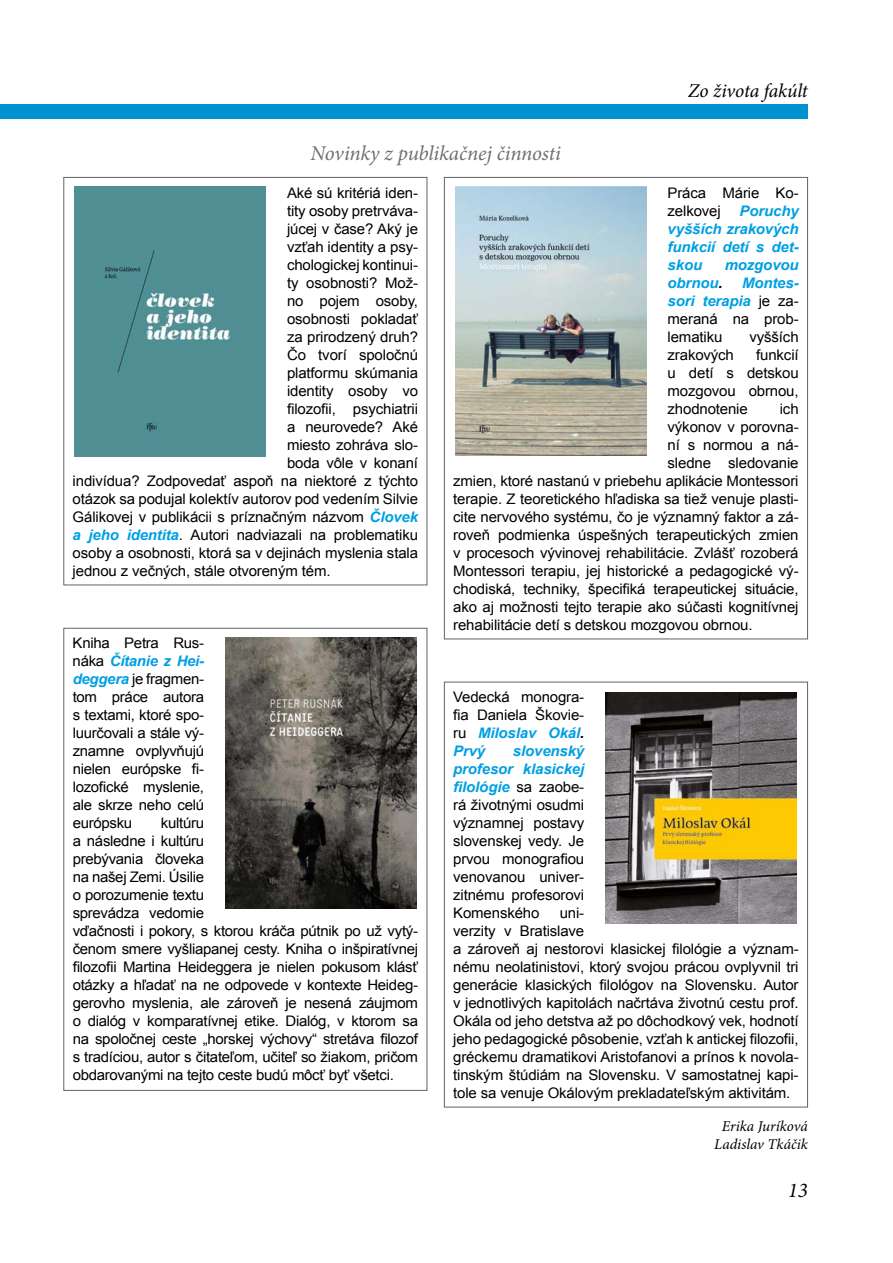
<style>
.page{position:relative;width:893px;height:1263px;background:#fff}
.page>*{position:absolute;margin:0;border:0;box-sizing:border-box;transform-origin:0 0}
.t1{font:italic 21px "Minion Pro";letter-spacing:-.01em;color:#706f6f}
.t2{font:italic 21px "Minion Pro";color:#000}
.t3{font:italic 19.5px "Minion Pro";letter-spacing:-.01em;color:#000}
.t4{font:italic 15px/18px "Minion Pro";color:#000;text-align:center}
.t5{font:14.55px/18px "Arial";letter-spacing:-.01em;color:#000;text-align:justify}
.t6{font:italic 700 14.55px/18px "Arial";letter-spacing:-.01em;color:#009fe3;text-align:justify}
.s1{font-weight:700;font-style:italic;color:#009fe3}
.s2{color:#000}
.s3{font-weight:700;font-style:italic}
</style>
<div class="page">
<div style="left:0;top:104px;width:808px;height:15px;background:#0091cf"></div>
<div style="left:63px;top:177px;width:364px;height:408px;border:1px solid #646363"></div>
<div style="left:74px;top:186px;width:192px;height:270px;background:#508f94"></div>
<img style="left:455px;top:186px;width:191px;height:269px">
<img style="left:225px;top:637px;width:192px;height:271px">
<div style="left:444px;top:682px;width:364px;height:425px;border:1px solid #646363"></div>
<img style="left:606px;top:692px;width:191px;height:231px">
<h1 class="t1" style="left:311px;top:139px;width:252px">Novinky z publikačnej činnosti</h1>
<h2 class="t3" style="left:688px;top:78px;width:121px">Zo života fakúlt</h2>
<p class="t5" style="left:287px;top:184px;width:133px">Aké sú kritériá iden-</p>
<p class="t5" style="left:287px;top:202px;width:133px">tity osoby pretrváva-</p>
<p class="t5" style="left:287px;top:220px;width:133px">júcej v čase? Aký je</p>
<p class="t5" style="left:287px;top:238px;width:133px">vzťah identity a psy-</p>
<p class="t5" style="left:287px;top:256px;width:133px">chologickej kontinui-</p>
<p class="t5" style="left:287px;top:274px;width:133px">ty osobnosti? Mož-</p>
<p class="t5" style="left:287px;top:292px;width:133px">no pojem osoby,</p>
<p class="t5" style="left:287px;top:310px;width:133px">osobnosti pokladať</p>
<p class="t5" style="left:287px;top:328px;width:133px">za prirodzený druh?</p>
<p class="t5" style="left:287px;top:346px;width:133px">Čo tvorí spoločnú</p>
<p class="t5" style="left:287px;top:364px;width:133px">platformu skúmania</p>
<p class="t5" style="left:287px;top:382px;width:133px">identity osoby vo</p>
<p class="t5" style="left:287px;top:400px;width:133px">filozofii, psychiatrii</p>
<p class="t5" style="left:287px;top:418px;width:133px">a neurovede? Aké</p>
<p class="t5" style="left:287px;top:436px;width:133px">miesto zohráva slo-</p>
<p class="t5" style="left:287px;top:454px;width:133px">boda vôle v konaní</p>
<p class="t5" style="left:73px;top:472px;width:347px">indivídua? Zodpovedať aspoň na niektoré z týchto</p>
<p class="t5" style="left:73px;top:490px;width:347px">otázok sa podujal kolektív autorov pod vedením Silvie</p>
<p class="t5" style="left:73px;top:508px;width:347px">Gálikovej v publikácii s príznačným názvom <span class="s1">Človek</span></p>
<p class="t5" style="left:73px;top:526px;width:347px"><span class="s1">a jeho identita</span>. Autori nadviazali na problematiku</p>
<p class="t5" style="left:73px;top:544px;width:347px">osoby a osobnosti, ktorá sa v dejinách myslenia stala</p>
<p class="t5" style="left:73px;top:562px;width:259px">jednou z večných, stále otvoreným tém.</p>
<p class="t5" style="left:73px;top:634px;width:133px">Kniha Petra Rus&shy;náka <span class="s1">Čítanie z Hei&shy;deggera</span> je fragmen&shy;tom práce autora s textami, ktoré spo&shy;luurčovali a stále vý&shy;znamne ovplyvňujú nielen európske fi&shy;lozofické myslenie, ale skrze neho celú európsku</p>
<p class="t5" style="left:73px;top:814px;width:347px;text-align:left;text-indent:88px">kultúru<br>a následne i kultúru<br>prebývania človeka<br>na našej Zemi. Úsilie<br>o porozumenie textu<br>sprevádza vedomie<br>vďačnosti i pokory, s ktorou kráča pútnik po už vytý&shy;čenom smere vyšliapanej cesty. Kniha o inšpiratívnej filozofii Martina Heideggera je nielen pokusom klásť otázky a hľadať na ne odpovede v kontexte Heideg&shy;gerovho myslenia, ale zároveň je nesená záujmom o dialóg v komparatívnej etike. Dialóg, v ktorom sa na spoločnej ceste „horskej výchovy“ stretáva filozof s tradíciou, autor s čitateľom, učiteľ so žiakom, pričom obdarovanými na tejto ceste budú môcť byť všetci.</p>
<p class="t5" style="left:668px;top:184px;width:133px">Práca Márie Ko&shy;zelkovej</p>
<p class="t6" style="left:668px;top:202px;width:133px;text-indent:72px">Poruchy vyšších zrakových funkcií detí s det&shy;skou</p>
<p class="t6" style="left:725px;top:256px;width:75px">mozgovou</p>
<p class="t5" style="left:668px;top:274px;width:133px;text-indent:74px"><span class="s1">Montes&shy;sori terapia</span> je za&shy;meraná na prob&shy;lematiku</p>
<p class="t6" style="left:668px;top:274px;width:56px">obrnou<span class="s2">.</span></p>
<p class="t5" style="left:750px;top:328px;width:51px">vyšších</p>
<p class="t5" style="left:668px;top:346px;width:133px;text-indent:89px">funkcií u detí s detskou mozgovou obrnou, zhodnotenie</p>
<p class="t5" style="left:668px;top:346px;width:68px">zrakových</p>
<p class="t5" style="left:780px;top:400px;width:20px">ich</p>
<p class="t5" style="left:668px;top:418px;width:133px">výkonov v porovna-</p>
<p class="t5" style="left:668px;top:436px;width:133px">ní s normou a ná-</p>
<p class="t5" style="left:668px;top:454px;width:133px">sledne sledovanie</p>
<p class="t5" style="left:453px;top:472px;width:347px">zmien, ktoré nastanú v priebehu aplikácie Montessori</p>
<p class="t5" style="left:453px;top:490px;width:347px">terapie. Z teoretického hľadiska sa tiež venuje plasti-</p>
<p class="t5" style="left:453px;top:508px;width:347px">cite nervového systému, čo je významný faktor a zá-</p>
<p class="t5" style="left:453px;top:526px;width:347px">roveň podmienka úspešných terapeutických zmien</p>
<p class="t5" style="left:453px;top:544px;width:347px">v procesoch vývinovej rehabilitácie. Zvlášť rozoberá</p>
<p class="t5" style="left:453px;top:562px;width:347px">Montessori terapiu, jej historické a pedagogické vý-</p>
<p class="t5" style="left:453px;top:580px;width:347px">chodiská, techniky, špecifiká terapeutickej situácie,</p>
<p class="t5" style="left:453px;top:598px;width:347px">ako aj možnosti tejto terapie ako súčasti kognitívnej</p>
<p class="t5" style="left:453px;top:616px;width:301px">rehabilitácie detí s detskou mozgovou obrnou.</p>
<p class="t5" style="left:453px;top:688px;width:133px">Vedecká monogra&shy;fia Daniela Škovie&shy;ru <span class="s1">Miloslav Okál</span><span class="s3">.<br></span><span class="s1">Prvý</span></p>
<p class="t5" style="left:453px;top:742px;width:133px;text-indent:60px"><span class="s1">slovenský profesor klasickej filológie</span> sa zaobe&shy;rá životnými osudmi významnej postavy slovenskej vedy. Je prvou monografiou venovanou univer&shy;zitnému profesorovi Komenského</p>
<p class="t5" style="left:453px;top:904px;width:347px;text-align:left;text-indent:106px">uni-<br>verzity v Bratislave<br>a zároveň aj nestorovi klasickej filológie a význam&shy;nému neolatinistovi, ktorý svojou prácou ovplyvnil tri generácie klasických filológov na Slovensku. Autor v jednotlivých kapitolách načrtáva životnú cestu prof.<br>Okála od jeho detstva až po dôchodkový vek, hodnotí jeho pedagogické pôsobenie, vzťah k antickej filozofii, gréckemu dramatikovi Aristofanovi a prínos k novola&shy;tinským štúdiám na Slovensku. V samostatnej kapi&shy;tole sa venuje Okálovým prekladateľským aktivitám.</p>
<p class="t4" style="left:714px;top:1117px;width:95px">Erika Juríková<br>Ladislav Tkáčik</p>
<h1 class="t2" style="left:788px;top:1176px;width:22px">13</h1>
</div>
